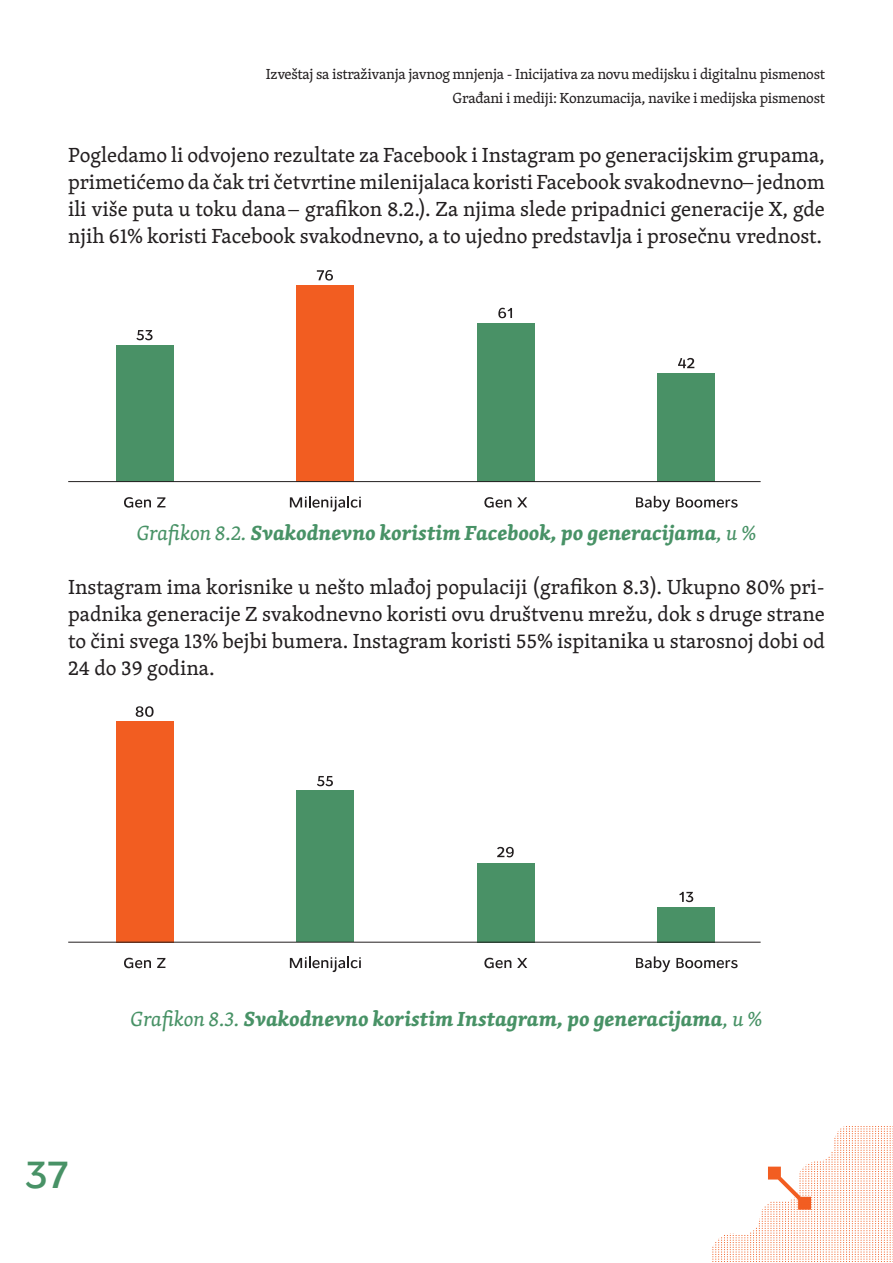
<style>
.page{position:relative;width:893px;height:1263px;background:#fff}
.page>*{position:absolute;margin:0;border:0;box-sizing:border-box;transform-origin:0 0}
.t1{font:500 40.5px "Osnova Pro";color:#489266}
.t2{font:21px/27px "Skolar PE";letter-spacing:-.005em;color:#231f20;text-align:justify}
.t3{font:italic 700 21px "Skolar PE";color:#489266}
.t4{font:15px/24px "Skolar PE";letter-spacing:-.02em;color:#231f20;text-align:right}
.s1{font-weight:400}
</style>
<div class="page">
<div style="left:116px;top:345px;width:57px;height:137px;background:#499166"></div>
<div style="left:658px;top:373px;width:57px;height:109px;background:#499166"></div>
<div style="left:477px;top:323px;width:57px;height:159px;background:#499166"></div>
<div style="left:296px;top:286px;width:58px;height:196px;background:#f25d21"></div>
<hr style="left:68px;top:481px;width:693px;height:1px;background:#231f20">
<svg style="left:290px;top:496px;width:71px;height:15px"></svg>
<svg style="left:124px;top:497px;width:27px;height:11px"></svg>
<svg style="left:157px;top:497px;width:8px;height:10px"></svg>
<svg style="left:484px;top:497px;width:27px;height:11px"></svg>
<svg style="left:517px;top:497px;width:10px;height:10px"></svg>
<svg style="left:636px;top:496px;width:34px;height:15px"></svg>
<svg style="left:676px;top:497px;width:62px;height:11px"></svg>
<svg style="left:136px;top:330px;width:17px;height:10px"></svg>
<svg style="left:317px;top:270px;width:16px;height:11px"></svg>
<svg style="left:498px;top:308px;width:14px;height:10px"></svg>
<svg style="left:678px;top:358px;width:16px;height:10px"></svg>
<div style="left:116px;top:721px;width:57px;height:221px;background:#f25d21"></div>
<div style="left:658px;top:907px;width:57px;height:35px;background:#499166"></div>
<div style="left:477px;top:863px;width:57px;height:79px;background:#499166"></div>
<div style="left:296px;top:791px;width:58px;height:151px;background:#499166"></div>
<hr style="left:68px;top:942px;width:693px;height:1px;background:#231f20">
<svg style="left:290px;top:956px;width:71px;height:16px"></svg>
<svg style="left:124px;top:958px;width:27px;height:10px"></svg>
<svg style="left:157px;top:958px;width:8px;height:10px"></svg>
<svg style="left:484px;top:958px;width:27px;height:10px"></svg>
<svg style="left:517px;top:958px;width:10px;height:10px"></svg>
<svg style="left:636px;top:956px;width:34px;height:16px"></svg>
<svg style="left:676px;top:958px;width:62px;height:10px"></svg>
<svg style="left:136px;top:706px;width:18px;height:11px"></svg>
<svg style="left:317px;top:776px;width:16px;height:10px"></svg>
<svg style="left:497px;top:847px;width:17px;height:10px"></svg>
<svg style="left:679px;top:892px;width:14px;height:10px"></svg>
<svg style="left:712px;top:1126px;width:181px;height:136px"></svg>
<p class="t4" style="left:266px;top:62px;width:561px">Izveštaj sa istraživanja javnog mnjenja - Inicijativa za novu medijsku i digitalnu pismenost<br>Građani i mediji: Konzumacija, navike i medijska pismenost</p>
<p class="t2" style="left:68px;top:141px;width:758px">Pogledamo li odvojeno rezultate za Facebook i Instagram po generacijskim grupama, primetićemo da čak tri četvrtine milenijalaca koristi Facebook svakodnevno ̶jednom ili više puta u toku dana ̶grafikon 8.2.). Za njima slede pripadnici generacije X, gde njih 61% koristi Facebook svakodnevno, a to ujedno predstavlja i prosečnu vrednost.</p>
<p class="t3" style="left:137px;top:516px;width:621px"><span class="s1">Grafikon 8.2.</span> Svakodnevno koristim Facebook, po generacijama<span class="s1">, u %</span></p>
<p class="t2" style="left:68px;top:573px;width:758px">Instagram ima korisnike u nešto mlađoj populaciji (grafikon 8.3). Ukupno 80% pri&shy;padnika generacije Z svakodnevno koristi ovu društvenu mrežu, dok s druge strane to čini svega 13% bejbi bumera. Instagram koristi 55% ispitanika u starosnoj dobi od 24 do 39 godina.</p>
<h1 class="t1" style="left:25px;top:1149px;width:45px">37</h1>
<p class="t3" style="left:131px;top:1002px;width:633px"><span class="s1">Grafikon 8.3.</span> Svakodnevno koristim Instagram, po generacijama<span class="s1">, u %</span></p>
</div>
